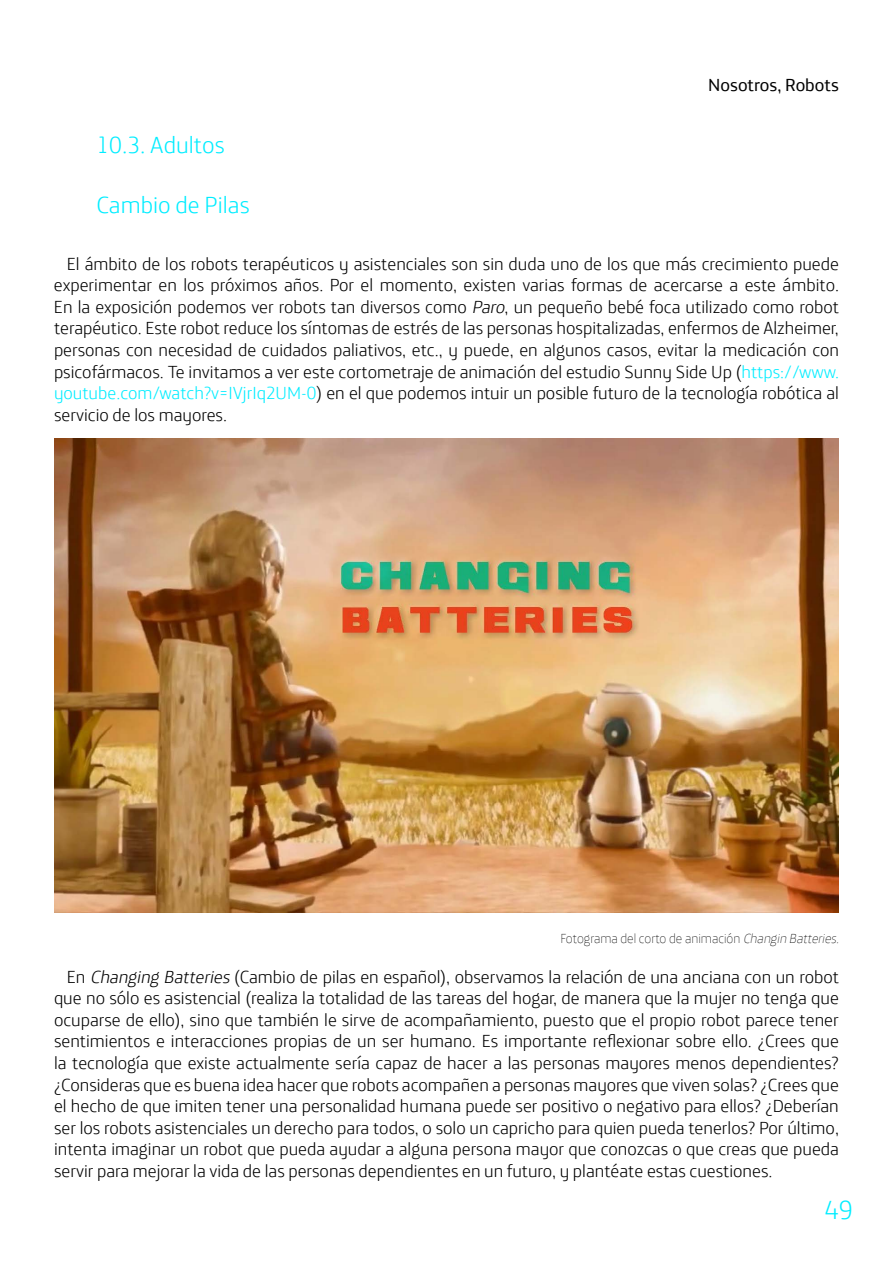
<style>
.page{position:relative;width:893px;height:1263px;background:#fff}
.page>*{position:absolute;margin:0;border:0;box-sizing:border-box;transform-origin:0 0}
.t1{font:300 27px "Telefonica";color:#00edff}
.t2{font:300 24px "Telefonica";color:#00edff}
.t3{font:300 18px/21.6px "Telefonica";color:#000;text-align:justify}
.t4{font:18px "Telefonica";color:#000}
.t5{font:200 13.5px "Telefonica";color:#000}
.s1{font-style:italic}
.s2{color:#00edff}
</style>
<div class="page">
<img style="left:54px;top:438px;width:785px;height:475px">
<h2 class="t2" style="left:97px;top:124px;width:130px">10.3. Adultos</h2>
<h2 class="t2" style="left:97px;top:184px;width:155px">Cambio de Pilas</h2>
<p class="t4" style="left:708px;top:69px;width:132px">Nosotros, Robots</p>
<p class="t3" style="left:54px;top:250px;width:787px;text-indent:13px">El ámbito de los robots terapéuticos y asistenciales son sin duda uno de los que más crecimiento puede experimentar en los próximos años. Por el momento, existen varias formas de acercarse a este ámbito.<br>En la exposición podemos ver robots tan diversos como <span class="s1">Paro</span>, un pequeño bebé foca utilizado como robot terapéutico. Este robot reduce los síntomas de estrés de las personas hospitalizadas, enfermos de Alzheimer, personas con necesidad de cuidados paliativos, etc., y puede, en algunos casos, evitar la medicación con psicofármacos. Te invitamos a ver este cortometraje de animación del estudio Sunny Side Up (<span class="s2">https://www. youtube.com/watch?v=IVjrIq2UM-0</span>) en el que podemos intuir un posible futuro de la tecnología robótica al servicio de los mayores.</p>
<p class="t5" style="left:561px;top:927px;width:283px">Fotograma del corto de animación <span class="s1">Changin Batteries.</span></p>
<p class="t3" style="left:54px;top:963px;width:786px;text-indent:13px">En <span class="s1">Changing Batteries</span>(Cambio de pilas en español), observamos la relación de una anciana con un robot que no sólo es asistencial (realiza la totalidad de las tareas del hogar, de manera que la mujer no tenga que ocuparse de ello), sino que también le sirve de acompañamiento, puesto que el propio robot parece tener sentimientos e interacciones propias de un ser humano. Es importante reflexionar sobre ello. ¿Crees que la tecnología que existe actualmente sería capaz de hacer a las personas mayores menos dependientes? ¿Consideras que es buena idea hacer que robots acompañen a personas mayores que viven solas? ¿Crees que el hecho de que imiten tener una personalidad humana puede ser positivo o negativo para ellos? ¿Deberían ser los robots asistenciales un derecho para todos, o solo un capricho para quien pueda tenerlos? Por último, intenta imaginar un robot que pueda ayudar a alguna persona mayor que conozcas o que creas que pueda servir para mejorar la vida de las personas dependientes en un futuro, y plantéate estas cuestiones.</p>
<h1 class="t1" style="left:825px;top:1186px;width:30px">49</h1>
</div>
